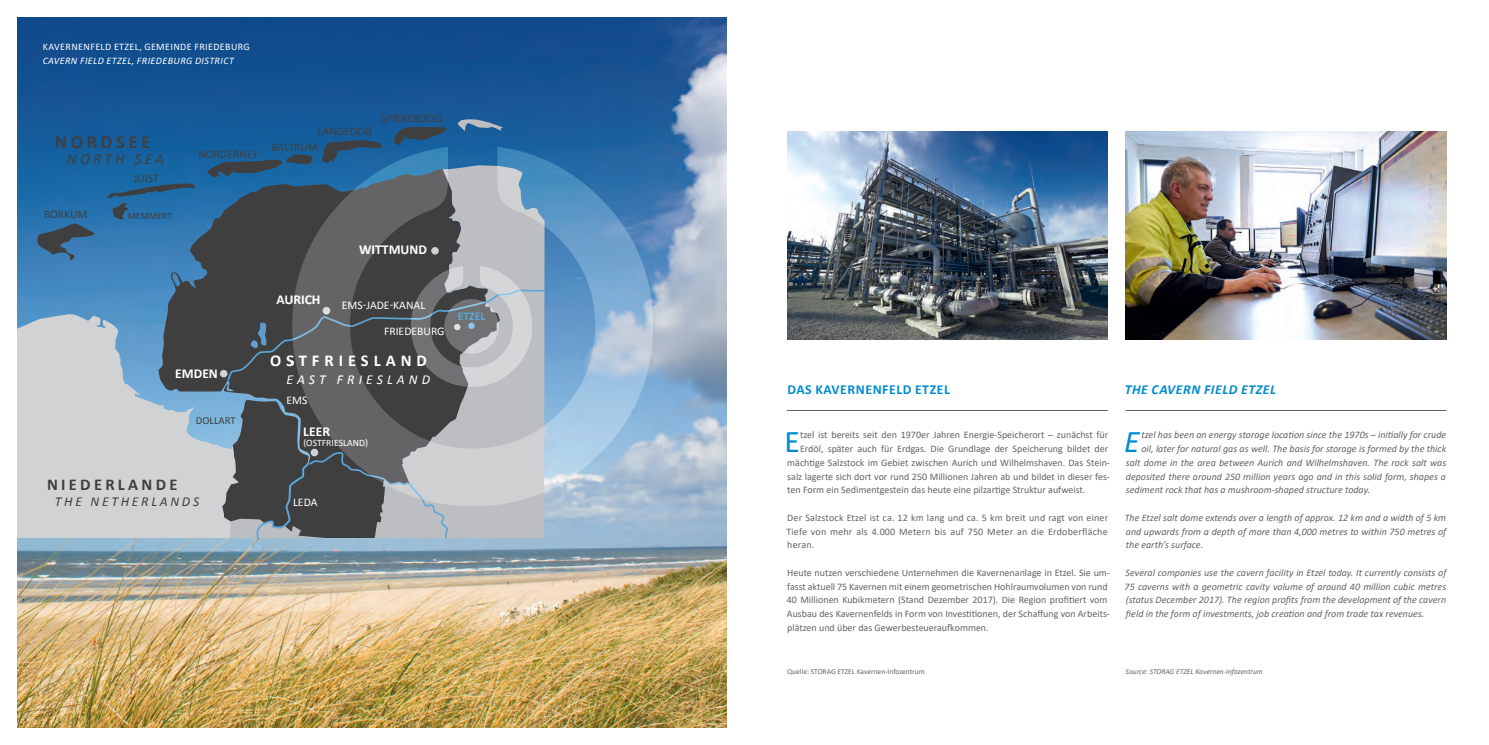
<style>
.page{position:relative;width:1489px;height:745px;background:#fff}
.page>*{position:absolute;margin:0;border:0;box-sizing:border-box;transform-origin:0 0}
.t1{font:31.62px "Calibri";color:#008cd0}
.t2{font:italic 31.62px "Calibri";color:#008cd0}
.t3{font:700 18.5px "Calibri";letter-spacing:.2em;color:#3f3f40}
.t4{font:700 16.5px "Calibri";letter-spacing:.3em;color:#fff}
.t5{font:700 16.5px "Calibri";letter-spacing:.2em;color:#3f3f40}
.t6{font:italic 15.5px "Calibri";letter-spacing:.2em;color:#3f3f40}
.t7{font:700 13.75px "Calibri";letter-spacing:.04em;color:#008cd0}
.t8{font:italic 700 13.75px "Calibri";letter-spacing:.04em;color:#008cd0}
.t9{font:700 13.62px "Calibri";color:#fff}
.t10{font:italic 13.62px "Calibri";letter-spacing:.2em;color:#3f3f40}
.t11{font:italic 13.62px "Calibri";letter-spacing:.3em;color:#fff}
.t12{font:11.62px "Calibri";color:#3f3f40}
.t13{font:11.62px "Calibri";color:#fff}
.t14{font:700 11.62px "Calibri";color:#5ba8dc}
.t15{font:10.62px "Calibri";color:#3f3f40}
.t16{font:10px/13.8px "Calibri";color:#636366;text-align:justify}
.t17{font:italic 10px/13.8px "Calibri";color:#636366;text-align:justify}
.t18{font:10px "Calibri";letter-spacing:.04em;color:#fff}
.t19{font:italic 10px "Calibri";letter-spacing:.04em;color:#fff}
.t20{font:9.75px "Calibri";color:#fff}
.t21{font:9.75px "Calibri";color:#3f3f40}
.t22{font:7.5px "Calibri";color:#636366}
.t23{font:italic 7.5px "Calibri";color:#636366}
</style>
<div class="page">
<img style="left:18px;top:18px;width:708px;height:708px">
<hr style="left:787px;top:410px;width:320px;height:1px;background:#636366">
<hr style="left:1125px;top:410px;width:321px;height:1px;background:#636366">
<svg style="left:457px;top:119px;width:46px;height:12px"></svg>
<svg style="left:35px;top:223px;width:61px;height:37px;background:#396488"></svg>
<svg style="left:106px;top:183px;width:53px;height:36px;background:#266596"></svg>
<svg style="left:207px;top:154px;width:85px;height:15px"></svg>
<svg style="left:321px;top:140px;width:60px;height:7px"></svg>
<svg style="left:394px;top:127px;width:52px;height:19px"></svg>
<svg style="left:18px;top:313px;width:141px;height:224px;background:#c2cbd3"></svg>
<svg style="left:159px;top:169px;width:341px;height:368px;background:#637787"></svg>
<svg style="left:250px;top:451px;width:210px;height:86px;background:#6a6d70"></svg>
<div style="left:220px;top:369px;width:7px;height:8px;background:#d1d2d4;border-radius:50%"></div>
<div style="left:226px;top:266px;width:66px;height:120px;background:#3f3f40"></div>
<img style="left:787px;top:131px;width:320px;height:208px">
<svg style="left:292px;top:147px;width:361px;height:359px;background:#778a9a"></svg>
<img style="left:1125px;top:131px;width:321px;height:208px">
<p class="t18" style="left:43px;top:40px;width:208px">KAVERNENFELD ETZEL, GEMEINDE FRIEDEBURG</p>
<p class="t19" style="left:43px;top:54px;width:193px">CAVERN FIELD ETZEL, FRIEDEBURG DISTRICT</p>
<p class="t3" style="left:55px;top:130px;width:97px">NORDSEE</p>
<p class="t6" style="left:67px;top:148px;width:99px">NORTH SEA</p>
<p class="t12" style="left:44px;top:207px;width:45px">BORKUM</p>
<p class="t12" style="left:134px;top:170px;width:27px">JUIST</p>
<p class="t21" style="left:128px;top:209px;width:46px">MEMMERT</p>
<p class="t12" style="left:198px;top:146px;width:61px">NORDERNEY</p>
<p class="t12" style="left:318px;top:124px;width:56px">LANGEOOG</p>
<p class="t12" style="left:271px;top:140px;width:48px">BALTRUM</p>
<p class="t12" style="left:381px;top:110px;width:62px">SPIEKEROOG</p>
<p class="t9" style="left:359px;top:241px;width:69px">WITTMUND</p>
<p class="t9" style="left:175px;top:365px;width:44px">EMDEN</p>
<p class="t15" style="left:196px;top:413px;width:41px">DOLLART</p>
<p class="t5" style="left:47px;top:473px;width:132px">NIEDERLANDE</p>
<p class="t10" style="left:55px;top:492px;width:146px">THE NETHERLANDS</p>
<p class="t9" style="left:276px;top:290px;width:45px">AURICH</p>
<p class="t13" style="left:342px;top:297px;width:85px">EMS-JADE-KANAL</p>
<p class="t13" style="left:384px;top:324px;width:62px">FRIEDEBURG</p>
<p class="t4" style="left:270px;top:350px;width:158px">OSTFRIESLAND</p>
<p class="t11" style="left:286px;top:369px;width:145px">EAST FRIESLAND</p>
<p class="t13" style="left:286px;top:393px;width:23px">EMS</p>
<p class="t9" style="left:303px;top:422px;width:28px">LEER</p>
<p class="t20" style="left:303px;top:436px;width:66px">(OSTFRIESLAND)</p>
<p class="t14" style="left:457px;top:308px;width:29px">ETZEL</p>
<p class="t13" style="left:293px;top:494px;width:26px">LEDA</p>
<p class="t7" style="left:787px;top:381px;width:164px">DAS KAVERNENFELD ETZEL</p>
<p class="t1" style="left:784px;top:419px;width:17px">E</p>
<p class="t16" style="left:800px;top:427px;width:310px">tzel ist bereits seit den 1970er Jahren Energie-Speicherort – zunächst für</p>
<p class="t16" style="left:800px;top:441px;width:310px">Erdöl, später auch für Erdgas. Die Grundlage der Speicherung bildet der</p>
<p class="t16" style="left:787px;top:455px;width:324px">mächtige Salzstock im Gebiet zwischen Aurich und Wilhelmshaven. Das Stein-</p>
<p class="t16" style="left:787px;top:469px;width:324px">salz lagerte sich dort vor rund 250 Millionen Jahren ab und bildet in dieser fes-</p>
<p class="t16" style="left:787px;top:482px;width:299px">ten Form ein Sedimentgestein das heute eine pilzartige Struktur aufweist.</p>
<p class="t16" style="left:786px;top:510px;width:323px">Der Salzstock Etzel ist ca. 12 km lang und ca. 5 km breit und ragt von einer Tiefe von mehr als 4.000 Metern bis auf 750 Meter an die Erdoberfläche heran.</p>
<p class="t16" style="left:786px;top:565px;width:324px;text-align:left">Heute nutzen verschiedene Unternehmen die Kavernenanlage in Etzel. Sie um&shy;fasst aktuell 75 Kavernen mit einem geometrischen Hohlraumvolumen von rund 40 Millionen Kubikmetern (Stand Dezember 2017). Die Region profitiert vom Ausbau des Kavernenfelds in Form von Investitionen, der Schaffung von Arbeits&shy;plätzen und über das Gewerbesteueraufkommen.</p>
<p class="t8" style="left:1124px;top:380px;width:153px">THE CAVERN FIELD ETZEL</p>
<p class="t2" style="left:1124px;top:419px;width:17px">E</p>
<p class="t17" style="left:1141px;top:427px;width:306px">tzel has been an energy storage location since the 1970s – initially for crude</p>
<p class="t17" style="left:1141px;top:441px;width:306px">oil, later for natural gas as well. The basis for storage is formed by the thick</p>
<p class="t17" style="left:1125px;top:455px;width:322px">salt dome in the area between Aurich and Wilhelmshaven. The rock salt was</p>
<p class="t17" style="left:1125px;top:468px;width:322px">deposited there around 250 million years ago and in this solid form, shapes a</p>
<p class="t17" style="left:1125px;top:482px;width:246px">sediment rock that has a mushroom-shaped structure today.</p>
<p class="t17" style="left:1124px;top:510px;width:323px">The Etzel salt dome extends over a length of approx. 12 km and a width of 5 km and upwards from a depth of more than 4,000 metres to within 750 metres of the earth’s surface.</p>
<p class="t17" style="left:1124px;top:565px;width:323px">Several companies use the cavern facility in Etzel today. It currently consists of 75 caverns with a geometric cavity volume of around 40 million cubic metres (status December 2017). The region profits from the development of the cavern field in the form of investments, job creation and from trade tax revenues.</p>
<p class="t22" style="left:787px;top:666px;width:139px">Quelle: STORAG ETZEL Kavernen-Infozentrum</p>
<p class="t23" style="left:1125px;top:666px;width:139px">Source: STORAG ETZEL Kavernen-Infozentrum</p>
</div>
